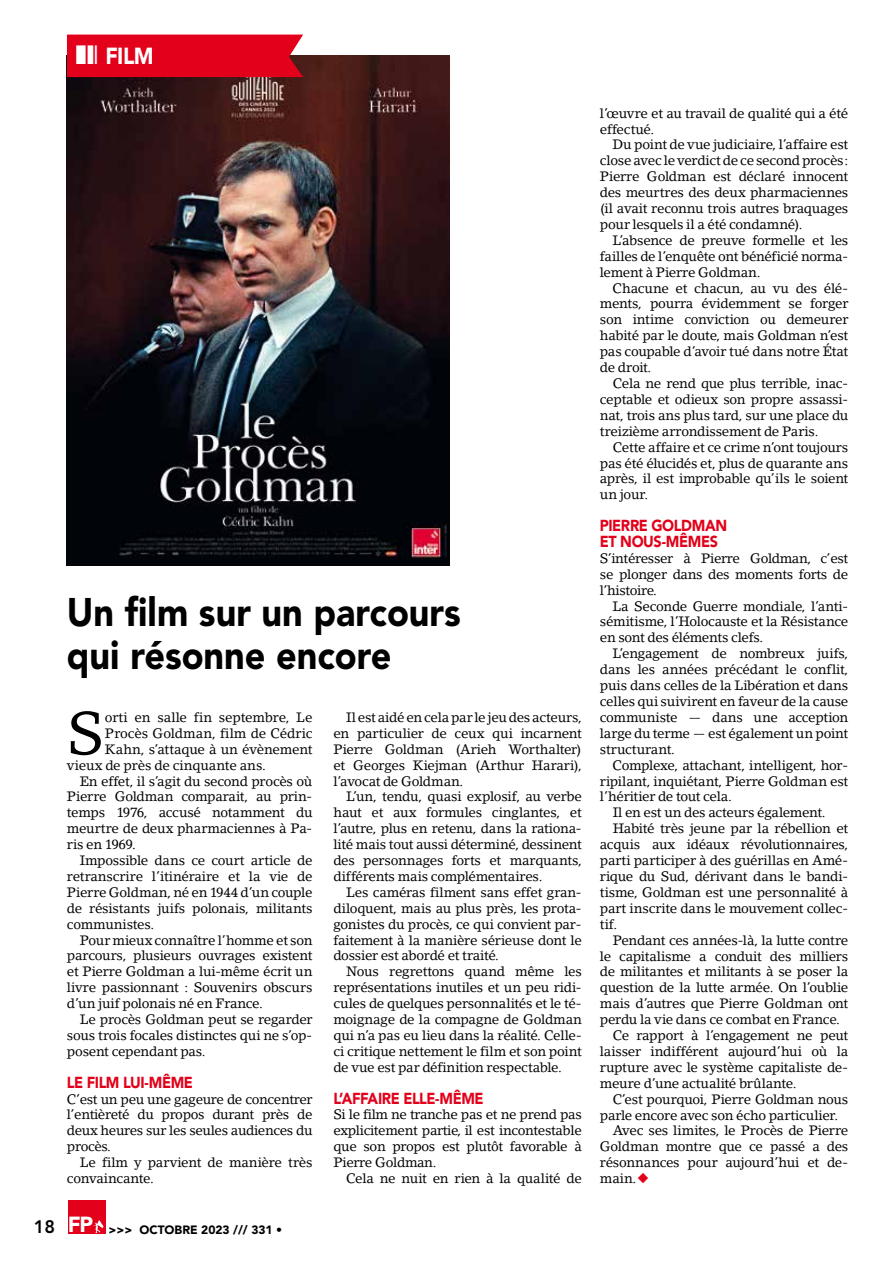
<style>
.page{position:relative;width:893px;height:1263px;background:#fff}
.page>*{position:absolute;margin:0;border:0;box-sizing:border-box;transform-origin:0 0}
.t1{font:58.35px "Lino Letter Std";color:#000}
.t2{font:900 39.6px/43.2px "Avenir LT Std";color:#000;scale:.91 1}
.t3{font:900 23.1px "Avenir LT Std";color:#fff;scale:.91 1}
.t4{font:900 15.9px/15.9px "Avenir LT Std";letter-spacing:-.025em;color:#e2001a;scale:.91 1}
.t5{font:13.5px/15.9px "Lino Letter Std";letter-spacing:-.025em;color:#000;text-align:justify}
.t6{font:13.5px "Lino Letter Std";letter-spacing:-.005em;color:#000}
.t7{font:900 12px "Avenir LT Std";color:#000}
.s1{font-weight:800;font-size:18px}
.s2{color:#e2001a}
</style>
<div class="page">
<img style="left:67px;top:56px;width:382px;height:509px">
<div style="left:68px;top:1200px;width:37px;height:33px;background:#e2001a"></div>
<svg style="left:94px;top:1220px;width:9px;height:13px"></svg>
<div style="left:67px;top:35px;width:236px;height:42px;background:#e2001a"></div>
<h3 class="t3" style="left:105px;top:42px;width:54px">FILM</h3>
<h2 class="t2" style="left:67px;top:590px;width:434px">Un film sur un parcours qui résonne encore</h2>
<h1 class="t1" style="left:67px;top:698px;width:38px">S</h1>
<p class="t5" style="left:105px;top:709px;width:209px">orti en salle fin septembre, Le</p>
<p class="t6" style="left:105px;top:725px;width:209px">Procès Goldman, film de Cédric</p>
<p class="t5" style="left:105px;top:741px;width:209px">Kahn, s’attaque à un évènement</p>
<p class="t5" style="left:67px;top:757px;width:201px">vieux de près de cinquante ans.</p>
<p class="t5" style="left:80px;top:773px;width:234px">En effet, il s’agit du second procès où</p>
<p class="t5" style="left:67px;top:789px;width:247px">Pierre Goldman comparait, au prin-</p>
<p class="t5" style="left:67px;top:804px;width:247px">temps 1976, accusé notamment du</p>
<p class="t5" style="left:67px;top:820px;width:247px">meurtre de deux pharmaciennes à Pa-</p>
<p class="t5" style="left:67px;top:836px;width:70px">ris en 1969.</p>
<p class="t5" style="left:80px;top:852px;width:234px">Impossible dans ce court article de</p>
<p class="t5" style="left:67px;top:868px;width:247px">retranscrire l’itinéraire et la vie de</p>
<p class="t5" style="left:67px;top:884px;width:247px">Pierre Goldman, né en 1944 d’un couple</p>
<p class="t5" style="left:67px;top:900px;width:247px">de résistants juifs polonais, militants</p>
<p class="t5" style="left:67px;top:916px;width:89px">communistes.</p>
<p class="t5" style="left:80px;top:932px;width:234px">Pour mieux connaître l’homme et son</p>
<p class="t5" style="left:67px;top:948px;width:247px">parcours, plusieurs ouvrages existent</p>
<p class="t5" style="left:67px;top:964px;width:247px">et Pierre Goldman a lui-même écrit un</p>
<p class="t5" style="left:67px;top:979px;width:247px">livre passionnant : Souvenirs obscurs</p>
<p class="t5" style="left:67px;top:995px;width:197px">d’un juif polonais né en France.</p>
<p class="t5" style="left:80px;top:1011px;width:234px">Le procès Goldman peut se regarder</p>
<p class="t5" style="left:67px;top:1027px;width:247px">sous trois focales distinctes qui ne s’op-</p>
<p class="t5" style="left:67px;top:1043px;width:140px">posent cependant pas.</p>
<p class="t4" style="left:67px;top:1074px;width:140px">LE FILM LUI-MÊME</p>
<p class="t5" style="left:67px;top:1091px;width:247px">C’est un peu une gageure de concentrer l’entièreté du propos durant près de deux heures sur les seules audiences du procès.</p>
<p class="t5" style="left:67px;top:1154px;width:247px;text-indent:13px">Le film y parvient de manière très convaincante.</p>
<p class="t7" style="left:34px;top:1222px;width:250px"><span class="s1">18</span> <sup>FP</sup> &gt;&gt;&gt; OCTOBRE 2023 /// 331 •</p>
<p class="t5" style="left:333px;top:709px;width:250px;text-indent:13px">Il est aidé en cela par le jeu des acteurs, en particulier de ceux qui incarnent Pierre Goldman (Arieh Worthalter) et Georges Kiejman (Arthur Harari), l’avocat de Goldman.</p>
<p class="t5" style="left:333px;top:789px;width:250px;text-indent:13px">L’un, tendu, quasi explosif, au verbe haut et aux formules cinglantes, et l’autre, plus en retenu, dans la rationa&shy;lité mais tout aussi déterminé, dessinent des personnages forts et marquants, différents mais complémentaires.</p>
<p class="t5" style="left:333px;top:884px;width:250px;text-indent:13px">Les caméras filment sans effet gran&shy;diloquent, mais au plus près, les prota&shy;gonistes du procès, ce qui convient par&shy;faitement à la manière sérieuse dont le dossier est abordé et traité.</p>
<p class="t5" style="left:333px;top:964px;width:250px;text-indent:13px">Nous regrettons quand même les représentations inutiles et un peu ridi&shy;cules de quelques personnalités et le té&shy;moignage de la compagne de Goldman qui n’a pas eu lieu dans la réalité. Celle&shy;ci critique nettement le film et son point de vue est par définition respectable.</p>
<p class="t4" style="left:333px;top:1090px;width:167px">L’AFFAIRE ELLE-MÊME</p>
<p class="t5" style="left:333px;top:1107px;width:250px">Si le film ne tranche pas et ne prend pas explicitement partie, il est incontestable que son propos est plutôt favorable à Pierre Goldman.</p>
<p class="t5" style="left:346px;top:1170px;width:237px">Cela ne nuit en rien à la qualité de</p>
<p class="t5" style="left:600px;top:105px;width:250px">l’œuvre et au travail de qualité qui a été effectué.</p>
<p class="t5" style="left:600px;top:137px;width:250px;text-indent:13px">Du point de vue judiciaire, l’affaire est close avec le verdict de ce second procès:<br>Pierre Goldman est déclaré innocent des meurtres des deux pharmaciennes (il avait reconnu trois autres braquages pour lesquels il a été condamné).</p>
<p class="t5" style="left:600px;top:232px;width:250px;text-indent:13px">L’absence de preuve formelle et les failles de l’enquête ont bénéficié norma&shy;lement à Pierre Goldman.</p>
<p class="t5" style="left:600px;top:280px;width:250px;text-indent:13px">Chacune et chacun, au vu des élé&shy;ments, pourra évidemment se forger son intime conviction ou demeurer habité par le doute, mais Goldman n’est pas coupable d’avoir tué dans notre État de droit.</p>
<p class="t5" style="left:600px;top:375px;width:250px;text-indent:13px">Cela ne rend que plus terrible, inac&shy;ceptable et odieux son propre assassi&shy;nat, trois ans plus tard, sur une place du treizième arrondissement de Paris.</p>
<p class="t5" style="left:600px;top:439px;width:250px;text-indent:13px">Cette affaire et ce crime n’ont toujours pas été élucidés et, plus de quarante ans après, il est improbable qu’ils le soient un jour.</p>
<p class="t4" style="left:600px;top:517px;width:141px">PIERRE GOLDMAN<br>ET NOUS-MÊMES</p>
<p class="t5" style="left:600px;top:550px;width:250px">S’intéresser à Pierre Goldman, c’est se plonger dans des moments forts de l’histoire.</p>
<p class="t5" style="left:600px;top:598px;width:250px;text-indent:13px">La Seconde Guerre mondiale, l’anti&shy;sémitisme, l’Holocauste et la Résistance en sont des éléments clefs.</p>
<p class="t5" style="left:600px;top:645px;width:250px;text-indent:13px">L’engagement de nombreux juifs, dans les années précédant le conflit, puis dans celles de la Libération et dans celles qui suivirent en faveur de la cause communiste — dans une acception large du terme — est également un point structurant.</p>
<p class="t5" style="left:613px;top:757px;width:237px">Complexe, attachant, intelligent, hor-</p>
<p class="t5" style="left:600px;top:773px;width:250px">ripilant, inquiétant, Pierre Goldman est</p>
<p class="t5" style="left:600px;top:789px;width:133px">l’héritier de tout cela.</p>
<p class="t5" style="left:613px;top:805px;width:215px">Il en est un des acteurs également.</p>
<p class="t5" style="left:613px;top:820px;width:237px">Habité très jeune par la rébellion et</p>
<p class="t5" style="left:600px;top:836px;width:250px">acquis aux idéaux révolutionnaires,</p>
<p class="t5" style="left:600px;top:852px;width:250px">parti participer à des guérillas en Amé-</p>
<p class="t5" style="left:600px;top:868px;width:250px">rique du Sud, dérivant dans le bandi-</p>
<p class="t5" style="left:600px;top:884px;width:250px">tisme, Goldman est une personnalité à</p>
<p class="t5" style="left:600px;top:900px;width:250px">part inscrite dans le mouvement collec-</p>
<p class="t5" style="left:600px;top:916px;width:19px">tif.</p>
<p class="t5" style="left:613px;top:932px;width:237px">Pendant ces années-là, la lutte contre</p>
<p class="t5" style="left:600px;top:948px;width:250px">le capitalisme a conduit des milliers</p>
<p class="t5" style="left:600px;top:964px;width:250px">de militantes et militants à se poser la</p>
<p class="t5" style="left:600px;top:979px;width:250px">question de la lutte armée. On l’oublie</p>
<p class="t5" style="left:600px;top:995px;width:250px">mais d’autres que Pierre Goldman ont</p>
<p class="t5" style="left:600px;top:1011px;width:242px">perdu la vie dans ce combat en France.</p>
<p class="t5" style="left:613px;top:1027px;width:237px">Ce rapport à l’engagement ne peut</p>
<p class="t5" style="left:600px;top:1043px;width:250px">laisser indifférent aujourd’hui où la</p>
<p class="t5" style="left:600px;top:1059px;width:250px">rupture avec le système capitaliste de-</p>
<p class="t5" style="left:600px;top:1075px;width:198px">meure d’une actualité brûlante.</p>
<p class="t5" style="left:613px;top:1091px;width:237px">C’est pourquoi, Pierre Goldman nous</p>
<p class="t5" style="left:600px;top:1107px;width:240px">parle encore avec son écho particulier.</p>
<p class="t5" style="left:613px;top:1123px;width:237px">Avec ses limites, le Procès de Pierre</p>
<p class="t5" style="left:600px;top:1138px;width:250px">Goldman montre que ce passé a des</p>
<p class="t5" style="left:600px;top:1154px;width:250px">résonnances pour aujourd’hui et de-</p>
<p class="t5" style="left:600px;top:1170px;width:50px">main.<span class="s2">◆</span></p>
</div>
